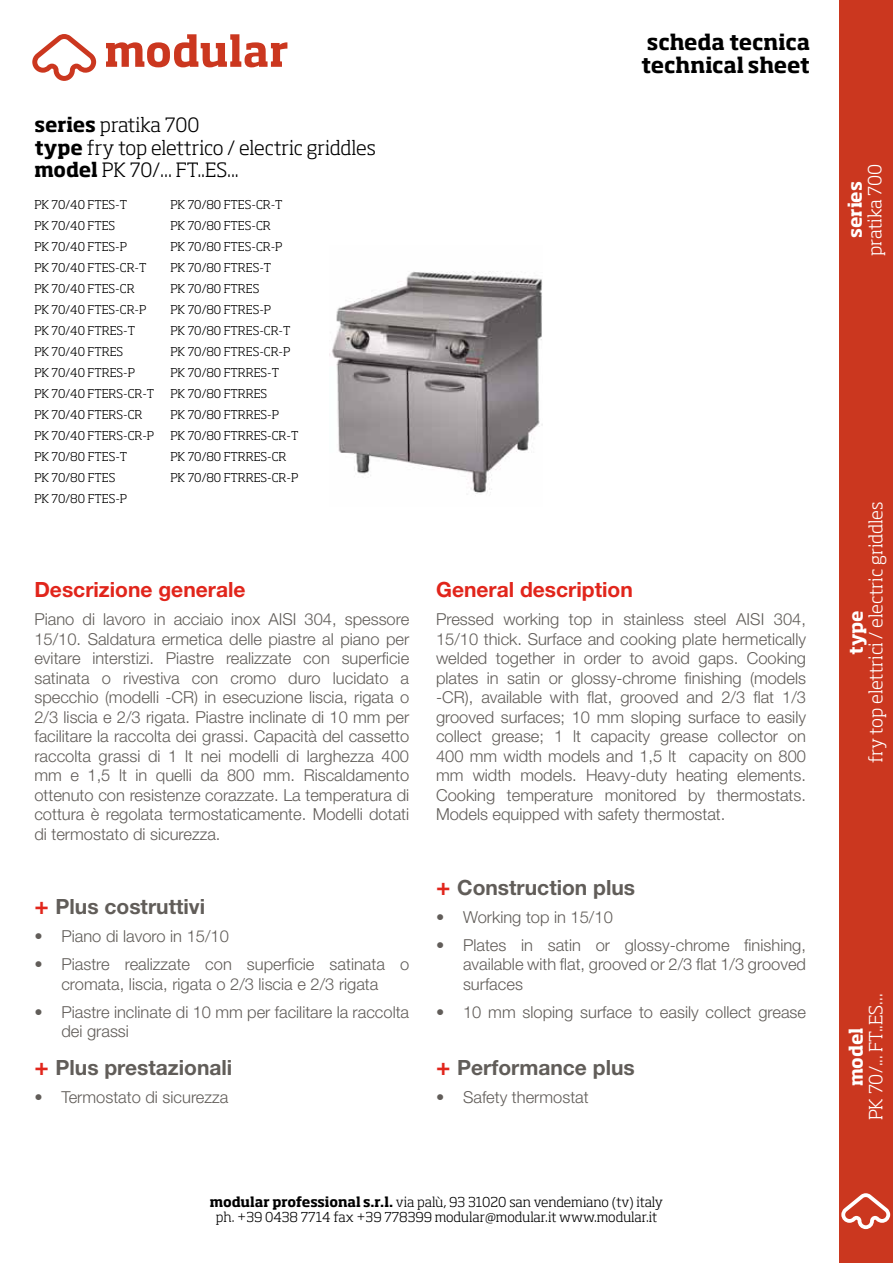
<style>
.page{position:relative;width:893px;height:1263px;background:#fff}
.page>*{position:absolute;margin:0;border:0;box-sizing:border-box;transform-origin:0 0}
.t1{font:700 21px "Helvetica Neue LT Std";color:#615d59}
.t2{font:700 21px "Helvetica Neue LT Std";color:#e1251b}
.t3{font:700 21px/22.5px "Soho Std";color:#000}
.t4{font:300 19.5px/22.5px "Soho Std";color:#000}
.t5{font:300 18px "Soho Std";color:#fff}
.t6{font:700 18px "Soho Std";letter-spacing:-.005em;color:#fff}
.t7{font:300 16.5px/19.5px "Helvetica Neue LT Std";color:#615d59;text-align:justify}
.t8{font:300 13.5px/15px "Soho Std";color:#000;text-align:center}
.t9{font:300 12px/21px "Soho Std";color:#000}
.s1{font-weight:700}
.s2{font-size:24px;color:#e1251b}
</style>
<div class="page">
<div style="left:839px;top:0;width:54px;height:1263px;background:#cb371f"></div>
<svg style="left:106px;top:34px;width:181px;height:33px"></svg>
<svg style="left:32px;top:34px;width:64px;height:47px"></svg>
<svg style="left:841px;top:1193px;width:49px;height:36px"></svg>
<img style="left:331px;top:271px;width:211px;height:223px">
<p class="t4" style="left:34px;top:113px;width:343px"><span class="s1">series</span> pratika 700<br><span class="s1">type</span> fry top elettrico / electric griddles <span class="s1">model</span> PK 70/... FT..ES...</p>
<p class="t9" style="left:34px;top:194px;width:121px">PK 70/40 FTES-T<br>PK 70/40 FTES<br>PK 70/40 FTES-P<br>PK 70/40 FTES-CR-T<br>PK 70/40 FTES-CR<br>PK 70/40 FTES-CR-P<br>PK 70/40 FTRES-T<br>PK 70/40 FTRES<br>PK 70/40 FTRES-P<br>PK 70/40 FTERS-CR-T<br>PK 70/40 FTERS-CR<br>PK 70/40 FTERS-CR-P<br>PK 70/80 FTES-T<br>PK 70/80 FTES<br>PK 70/80 FTES-P</p>
<p class="t9" style="left:170px;top:194px;width:130px">PK 70/80 FTES-CR-T<br>PK 70/80 FTES-CR<br>PK 70/80 FTES-CR-P<br>PK 70/80 FTRES-T<br>PK 70/80 FTRES<br>PK 70/80 FTRES-P<br>PK 70/80 FTRES-CR-T<br>PK 70/80 FTRES-CR-P<br>PK 70/80 FTRRES-T<br>PK 70/80 FTRRES<br>PK 70/80 FTRRES-P<br>PK 70/80 FTRRES-CR-T<br>PK 70/80 FTRRES-CR<br>PK 70/80 FTRRES-CR-P</p>
<p class="t3" style="left:641px;top:31px;width:171px">scheda tecnica technical sheet</p>
<p class="t2" style="left:34px;top:577px;width:213px">Descrizione generale</p>
<p class="t7" style="left:34px;top:609px;width:376px">Piano di lavoro in acciaio inox AISI 304, spessore 15/10. Saldatura ermetica delle piastre al piano per evitare interstizi. Piastre realizzate con superficie satinata o rivestiva con cromo duro lucidato a specchio (modelli -CR) in esecuzione liscia, rigata o 2/3 liscia e 2/3 rigata. Piastre inclinate di 10 mm per facilitare la raccolta dei grassi. Capacità del cassetto raccolta grassi di 1 lt nei modelli di larghezza 400 mm e 1,5 lt in quelli da 800 mm. Riscaldamento ottenuto con resistenze corazzate. La temperatura di cottura è regolata termostaticamente. Modelli dotati di termostato di sicurezza.</p>
<p class="t1" style="left:34px;top:894px;width:172px"><span class="s2">+</span> Plus costruttivi</p>
<p class="t7" style="left:34px;top:926px;width:196px">• Piano di lavoro in 15/10</p>
<p class="t7" style="left:34px;top:954px;width:376px;text-align:center">• Piastre realizzate con superficie satinata o cromata, liscia, rigata o 2/3 liscia e 2/3 rigata</p>
<p class="t7" style="left:61px;top:1002px;width:349px;text-indent:-27px">• Piastre inclinate di 10 mm per facilitare la raccolta dei grassi</p>
<p class="t1" style="left:34px;top:1054px;width:199px"><span class="s2">+</span> Plus prestazionali</p>
<p class="t7" style="left:34px;top:1087px;width:195px">• Termostato di sicurezza</p>
<p class="t2" style="left:436px;top:577px;width:198px">General description</p>
<p class="t7" style="left:436px;top:609px;width:371px">Pressed working top in stainless steel AISI 304, 15/10 thick. Surface and cooking plate hermetically welded together in order to avoid gaps. Cooking plates in satin or glossy-chrome finishing (models -CR), available with flat, grooved and 2/3 flat 1/3 grooved surfaces; 10 mm sloping surface to easily collect grease; 1 lt capacity grease collector on 400 mm width models and 1,5 lt capacity on 800 mm width models. Heavy-duty heating elements.<br>Cooking temperature monitored by thermostats.<br>Models equipped with safety thermostat.</p>
<p class="t1" style="left:436px;top:874px;width:201px"><span class="s2">+</span> Construction plus</p>
<p class="t7" style="left:436px;top:907px;width:178px">• Working top in 15/10</p>
<p class="t7" style="left:463px;top:935px;width:344px;text-indent:-27px">• Plates in satin or glossy-chrome finishing, available with flat, grooved or 2/3 flat 1/3 grooved surfaces</p>
<p class="t7" style="left:436px;top:1002px;width:371px">• 10 mm sloping surface to easily collect grease</p>
<p class="t1" style="left:436px;top:1054px;width:200px"><span class="s2">+</span> Performance plus</p>
<p class="t7" style="left:436px;top:1086px;width:154px">• Safety thermostat</p>
<p class="t8" style="left:210px;top:1194px;width:455px"><span class="s1">modular professional s.r.l.</span> via palù, 93 31020 san vendemiano (tv) italy ph. +39 0438 7714 fax +39 778399 modular@modular.it www.modular.it</p>
<p class="t5" style="left:863px;top:256px;width:93px;rotate:-90deg">pratika 700</p>
<p class="t6" style="left:844px;top:238px;width:58px;rotate:-90deg">series</p>
<p class="t5" style="left:864px;top:763px;width:263px;rotate:-90deg">fry top elettrici / electric griddles</p>
<p class="t6" style="left:845px;top:655px;width:46px;rotate:-90deg">type</p>
<p class="t5" style="left:864px;top:1120px;width:128px;rotate:-90deg">PK 70/... FT..ES...</p>
<p class="t6" style="left:845px;top:1086px;width:60px;rotate:-90deg">model</p>
</div>
